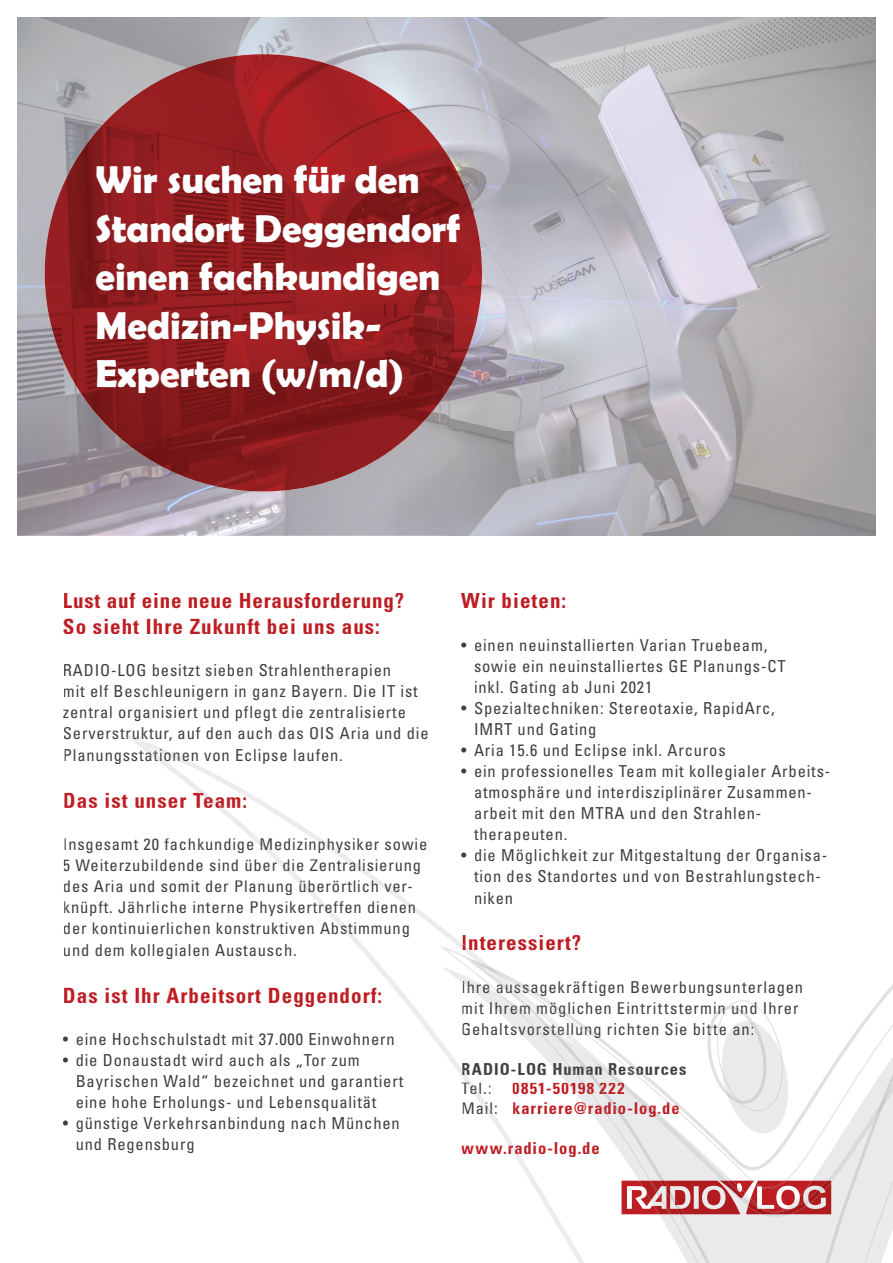
<style>
.page{position:relative;width:893px;height:1263px;background:#fff}
.page>*{position:absolute;margin:0;border:0;box-sizing:border-box;transform-origin:0 0}
.t1{font:700 39px/48.4px "Berlin Sans FB Demi";color:#fff}
.t2{font:700 condensed 21px/25.2px "Univers LT Std";letter-spacing:.05em;color:#be1e23}
.t3{font:condensed 16.5px/21px "Univers LT Std";letter-spacing:.05em;color:#3f3f40}
.t4{font:700 condensed 16.5px/19.8px "Univers LT Std";letter-spacing:.055em;color:#be1e23}
.s1{color:#3f3f40}
.s2{font-weight:400;color:#3f3f40}
</style>
<div class="page">
<svg style="left:133px;top:741px;width:338px;height:341px"></svg>
<svg style="left:475px;top:984px;width:418px;height:186px"></svg>
<svg style="left:538px;top:1019px;width:355px;height:244px"></svg>
<svg style="left:873px;top:1086px;width:18px;height:37px"></svg>
<img style="left:17px;top:17px;width:214px;height:103px">
<img style="left:231px;top:17px;width:645px;height:51px">
<img style="left:385px;top:68px;width:491px;height:52px">
<img style="left:17px;top:120px;width:76px;height:52px">
<img style="left:434px;top:120px;width:442px;height:52px">
<img style="left:447px;top:172px;width:429px;height:364px">
<img style="left:70px;top:410px;width:54px;height:126px">
<div style="left:393px;top:410px;width:54px;height:126px;background:#ababb0"></div>
<img style="left:124px;top:491px;width:107px;height:45px">
<img style="left:231px;top:491px;width:54px;height:45px">
<img style="left:93px;top:54px;width:292px;height:437px">
<img style="left:385px;top:91px;width:49px;height:364px">
<img style="left:45px;top:135px;width:48px;height:275px">
<img style="left:433px;top:135px;width:49px;height:275px">
<svg style="left:622px;top:1181px;width:209px;height:33px"></svg>
<svg style="left:124px;top:734px;width:18px;height:7px"></svg>
<svg style="left:142px;top:749px;width:54px;height:15px"></svg>
<svg style="left:198px;top:792px;width:48px;height:16px"></svg>
<svg style="left:252px;top:838px;width:91px;height:15px"></svg>
<svg style="left:274px;top:859px;width:98px;height:15px"></svg>
<svg style="left:296px;top:880px;width:104px;height:15px"></svg>
<svg style="left:316px;top:901px;width:100px;height:15px"></svg>
<svg style="left:336px;top:922px;width:20px;height:15px"></svg>
<svg style="left:439px;top:944px;width:162px;height:94px"></svg>
<svg style="left:707px;top:1000px;width:86px;height:133px"></svg>
<svg style="left:462px;top:1062px;width:184px;height:13px"></svg>
<svg style="left:466px;top:1082px;width:14px;height:13px"></svg>
<svg style="left:567px;top:1083px;width:57px;height:12px"></svg>
<svg style="left:480px;top:1102px;width:14px;height:12px"></svg>
<svg style="left:583px;top:1102px;width:96px;height:15px"></svg>
<svg style="left:506px;top:1142px;width:15px;height:15px"></svg>
<h1 class="t1" style="left:96px;top:155px;width:366px">Wir suchen für den<br>Standort Deggendorf einen fachkundigen<br>Medizin-Physik-<br>Experten (w/m/d)</h1>
<p class="t2" style="left:63px;top:588px;width:343px">Lust auf eine neue Herausforderung?<br>So sieht Ihre Zukunft bei uns aus:</p>
<p class="t3" style="left:63px;top:659px;width:367px">RADIO-LOG besitzt sieben Strahlentherapien<br>mit elf Beschleunigern in ganz Bayern. Die IT ist zentral organisiert und pflegt die zentralisierte Serverstruktur, auf den auch das OIS Aria und die Planungsstationen von Eclipse laufen.</p>
<p class="t2" style="left:63px;top:787px;width:186px">Das ist unser Team:</p>
<p class="t3" style="left:63px;top:833px;width:366px">Insgesamt 20 fachkundige Medizinphysiker sowie 5 Weiterzubildende sind über die Zentralisierung des Aria und somit der Planung überörtlich ver&shy;knüpft. Jährliche interne Physikertreffen dienen der kontinuierlichen konstruktiven Abstimmung und dem kollegialen Austausch.</p>
<p class="t2" style="left:63px;top:982px;width:321px">Das ist Ihr Arbeitsort Deggendorf:</p>
<p class="t3" style="left:63px;top:1029px;width:333px">• eine Hochschulstadt mit 37.000 Einwohnern</p>
<p class="t3" style="left:76px;top:1050px;width:329px;text-indent:-13px">• die Donaustadt wird auch als „Tor zum<br>Bayrischen Wald“ bezeichnet und garantiert eine hohe Erholungs- und Lebensqualität</p>
<p class="t3" style="left:76px;top:1113px;width:326px;text-indent:-13px">• günstige Verkehrsanbindung nach München und Regensburg</p>
<p class="t2" style="left:461px;top:588px;width:106px">Wir bieten:</p>
<p class="t3" style="left:474px;top:634px;width:313px;text-indent:-13px">• einen neuinstallierten Varian Truebeam, sowie ein neuinstalliertes GE Planungs-CT inkl. Gating ab Juni 2021</p>
<p class="t3" style="left:474px;top:697px;width:302px;text-indent:-13px">• Spezialtechniken: Stereotaxie, RapidArc,<br>IMRT und Gating</p>
<p class="t3" style="left:461px;top:739px;width:266px">• Aria 15.6 und Eclipse inkl. Arcuros</p>
<p class="t3" style="left:474px;top:760px;width:358px;text-indent:-13px">• ein professionelles Team mit kollegialer Arbeits&shy;atmosphäre und interdisziplinärer Zusammen&shy;arbeit mit den MTRA und den Strahlen&shy;therapeuten.</p>
<p class="t3" style="left:474px;top:844px;width:355px;text-indent:-13px">• die Möglichkeit zur Mitgestaltung der Organisa&shy;tion des Standortes und von Bestrahlungstech&shy;niken</p>
<p class="t2" style="left:461px;top:930px;width:121px">Interessiert?</p>
<p class="t3" style="left:461px;top:976px;width:343px">Ihre aussagekräftigen Bewerbungsunterlagen mit Ihrem möglichen Eintrittstermin und Ihrer<br>Gehaltsvorstellung richten Sie bitte an:</p>
<p class="t4" style="left:461px;top:1059px;width:227px"><span class="s1">RADIO-LOG Human Resources<br></span><span class="s2">Tel.:</span> 0851-50198 222<br><span class="s2">Mail:</span> karriere@radio-log.de</p>
<p class="t4" style="left:461px;top:1138px;width:140px">www.radio-log.de</p>
</div>
